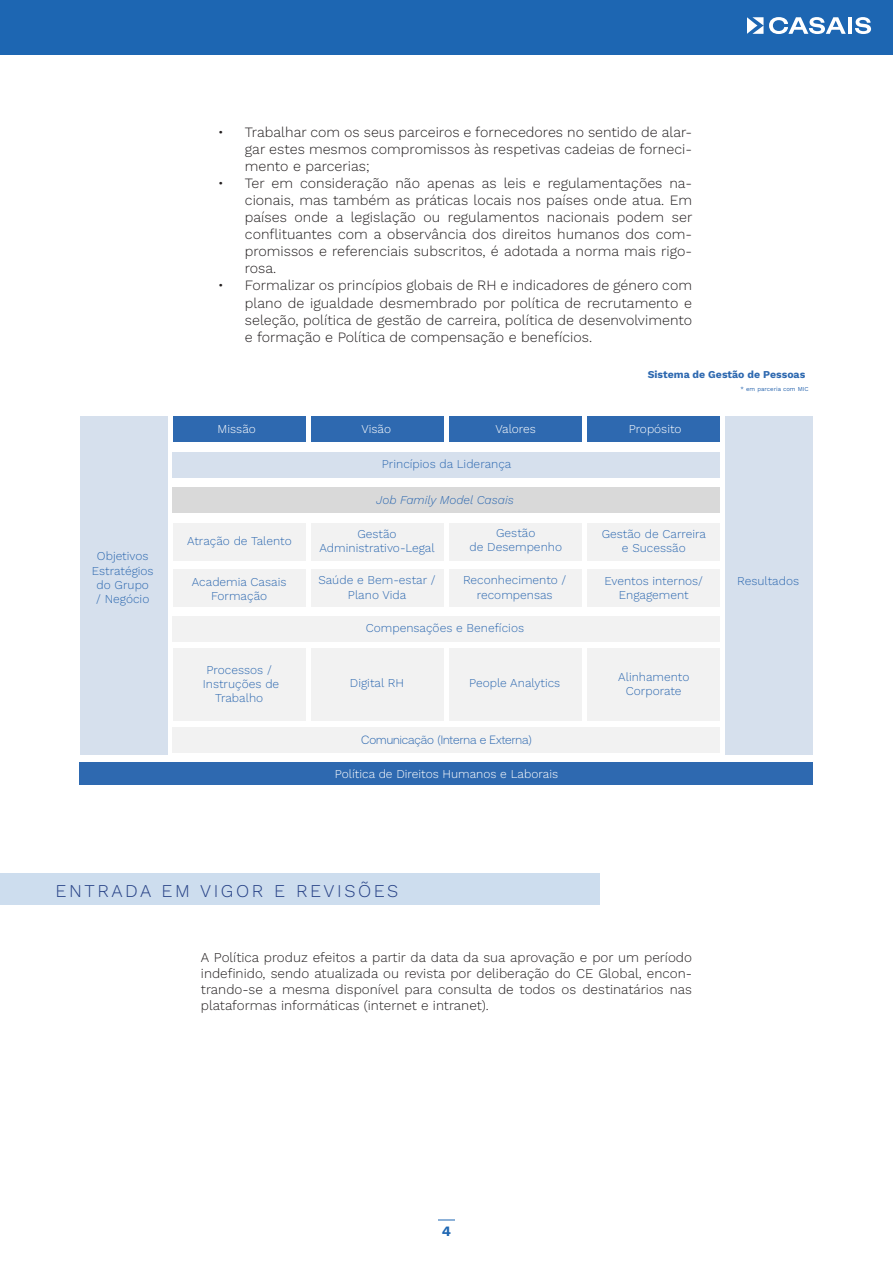
<style>
.page{position:relative;width:893px;height:1263px;background:#fff}
.page>*{position:absolute;margin:0;border:0;box-sizing:border-box;transform-origin:0 0}
.t1{font:300 18px "Work Sans";letter-spacing:.14em;color:#254085}
.t2{font:300 14.25px/17.1px "Work Sans";color:#231f20;text-align:justify}
.t3{font:700 14.25px "Work Sans";color:#1d66b2}
.t4{font:300 13.5px/16.2px "Work Sans";color:#231f20;text-align:justify}
.t5{font:300 12px "Work Sans";color:#2e69b0}
.t6{font:300 12px "Work Sans";color:#fff}
.t7{font:300 12px "Aeonik";color:#2e69b0}
.t8{font:italic 300 12px "Work Sans";color:#2e69b0}
.t9{font:700 10.5px "Work Sans";color:#2e69b0}
.t10{font:6px "Work Sans";color:#2e69b0}
</style>
<div class="page">
<div style="left:0;top:874px;width:600px;height:31px;background:#cdddee"></div>
<svg style="left:438px;top:1219px;width:17px;height:1px"></svg>
<div style="left:80px;top:417px;width:87px;height:338px;background:#d6e0ed"></div>
<div style="left:726px;top:417px;width:87px;height:338px;background:#d6e0ed"></div>
<div style="left:173px;top:417px;width:132px;height:25px;background:#2e69b0"></div>
<div style="left:311px;top:417px;width:133px;height:25px;background:#2e69b0"></div>
<div style="left:449px;top:417px;width:133px;height:25px;background:#2e69b0"></div>
<div style="left:588px;top:417px;width:132px;height:25px;background:#2e69b0"></div>
<div style="left:173px;top:452px;width:547px;height:26px;background:#d6e0ed"></div>
<div style="left:173px;top:487px;width:547px;height:26px;background:#d9d9d9"></div>
<div style="left:173px;top:616px;width:547px;height:26px;background:#f2f2f2"></div>
<div style="left:173px;top:727px;width:547px;height:26px;background:#f2f2f2"></div>
<div style="left:80px;top:762px;width:733px;height:22px;background:#2e69b0"></div>
<div style="left:173px;top:523px;width:132px;height:37px;background:#f2f2f2"></div>
<div style="left:311px;top:523px;width:133px;height:37px;background:#f2f2f2"></div>
<div style="left:449px;top:523px;width:133px;height:37px;background:#f2f2f2"></div>
<div style="left:588px;top:523px;width:132px;height:37px;background:#f2f2f2"></div>
<div style="left:173px;top:569px;width:132px;height:38px;background:#f2f2f2"></div>
<div style="left:311px;top:569px;width:133px;height:38px;background:#f2f2f2"></div>
<div style="left:449px;top:569px;width:133px;height:38px;background:#f2f2f2"></div>
<div style="left:588px;top:569px;width:132px;height:38px;background:#f2f2f2"></div>
<div style="left:173px;top:648px;width:132px;height:72px;background:#f2f2f2"></div>
<div style="left:311px;top:648px;width:133px;height:72px;background:#f2f2f2"></div>
<div style="left:449px;top:648px;width:133px;height:72px;background:#f2f2f2"></div>
<div style="left:588px;top:648px;width:132px;height:72px;background:#f2f2f2"></div>
<div style="left:0;top:0;width:893px;height:54px;background:#1d66b2"></div>
<svg style="left:747px;top:17px;width:16px;height:17px"></svg>
<hr style="left:848px;top:17px;width:4px;height:17px;background:#fff">
<svg style="left:855px;top:17px;width:16px;height:17px"></svg>
<svg style="left:769px;top:17px;width:77px;height:17px"></svg>
<p class="t2" style="left:245px;top:123px;width:449px;text-indent:-27px">• Trabalhar com os seus parceiros e fornecedores no sentido de alar&shy;gar estes mesmos compromissos às respetivas cadeias de forneci&shy;mento e parcerias;</p>
<p class="t2" style="left:245px;top:174px;width:449px;text-indent:-27px">• Ter em consideração não apenas as leis e regulamentações na&shy;cionais, mas também as práticas locais nos países onde atua. Em países onde a legislação ou regulamentos nacionais podem ser conflituantes com a observância dos direitos humanos dos com&shy;promissos e referenciais subscritos, é adotada a norma mais rigo&shy;rosa.</p>
<p class="t2" style="left:245px;top:277px;width:449px;text-indent:-27px">• Formalizar os princípios globais de RH e indicadores de género com plano de igualdade desmembrado por política de recrutamento e seleção, política de gestão de carreira, política de desenvolvimento e formação e Política de compensação e benefícios.</p>
<p class="t5" style="left:97px;top:547px;width:53px">Objetivos</p>
<p class="t5" style="left:92px;top:562px;width:63px">Estratégios</p>
<p class="t5" style="left:97px;top:576px;width:54px">do Grupo</p>
<p class="t5" style="left:96px;top:590px;width:55px">/ Negócio</p>
<p class="t9" style="left:648px;top:366px;width:159px">Sistema de Gestão de Pessoas</p>
<p class="t10" style="left:741px;top:384px;width:70px">* em parceria com MIC</p>
<p class="t6" style="left:218px;top:420px;width:40px">Missão</p>
<p class="t6" style="left:361px;top:420px;width:31px">Visão</p>
<p class="t6" style="left:495px;top:420px;width:42px">Valores</p>
<p class="t6" style="left:629px;top:420px;width:54px">Propósito</p>
<p class="t5" style="left:382px;top:455px;width:131px">Princípios da Liderança</p>
<p class="t8" style="left:376px;top:491px;width:139px">Job Family Model Casais</p>
<p class="t5" style="left:187px;top:532px;width:106px">Atração de Talento</p>
<p class="t5" style="left:496px;top:524px;width:41px">Gestão</p>
<p class="t5" style="left:470px;top:538px;width:94px">de Desempenho</p>
<p class="t5" style="left:602px;top:525px;width:106px">Gestão de Carreira</p>
<p class="t5" style="left:622px;top:539px;width:65px">e Sucessão</p>
<p class="t5" style="left:357px;top:525px;width:41px">Gestão</p>
<p class="t5" style="left:320px;top:539px;width:117px">Administrativo-Legal</p>
<p class="t5" style="left:192px;top:573px;width:96px">Academia Casais</p>
<p class="t5" style="left:211px;top:587px;width:58px">Formação</p>
<p class="t5" style="left:207px;top:660px;width:67px">Processos /</p>
<p class="t5" style="left:203px;top:675px;width:78px">Instruções de</p>
<p class="t5" style="left:215px;top:689px;width:50px">Trabalho</p>
<p class="t5" style="left:318px;top:571px;width:119px">Saúde e Bem-estar /</p>
<p class="t5" style="left:348px;top:586px;width:60px">Plano Vida</p>
<p class="t5" style="left:463px;top:571px;width:105px">Reconhecimento /</p>
<p class="t5" style="left:477px;top:586px;width:77px">recompensas</p>
<p class="t5" style="left:366px;top:619px;width:160px">Compensações e Benefícios</p>
<p class="t5" style="left:350px;top:674px;width:56px">Digital RH</p>
<p class="t5" style="left:469px;top:674px;width:93px">People Analytics</p>
<p class="t7" style="left:361px;top:733px;width:172px">Comunicação (Interna e Externa)</p>
<p class="t6" style="left:335px;top:765px;width:225px">Política de Direitos Humanos e Laborais</p>
<p class="t5" style="left:605px;top:572px;width:100px">Eventos internos/</p>
<p class="t5" style="left:619px;top:586px;width:71px">Engagement</p>
<p class="t5" style="left:618px;top:668px;width:73px">Alinhamento</p>
<p class="t5" style="left:626px;top:682px;width:57px">Corporate</p>
<p class="t5" style="left:737px;top:572px;width:63px">Resultados</p>
<p class="t1" style="left:56px;top:877px;width:344px">ENTRADA EM VIGOR E REVISÕES</p>
<p class="t4" style="left:201px;top:949px;width:493px">A Política produz efeitos a partir da data da sua aprovação e por um período indefinido, sendo atualizada ou revista por deliberação do CE Global, encon&shy;trando-se a mesma disponível para consulta de todos os destinatários nas plataformas informáticas (internet e intranet).</p>
<p class="t3" style="left:442px;top:1220px;width:11px">4</p>
</div>
